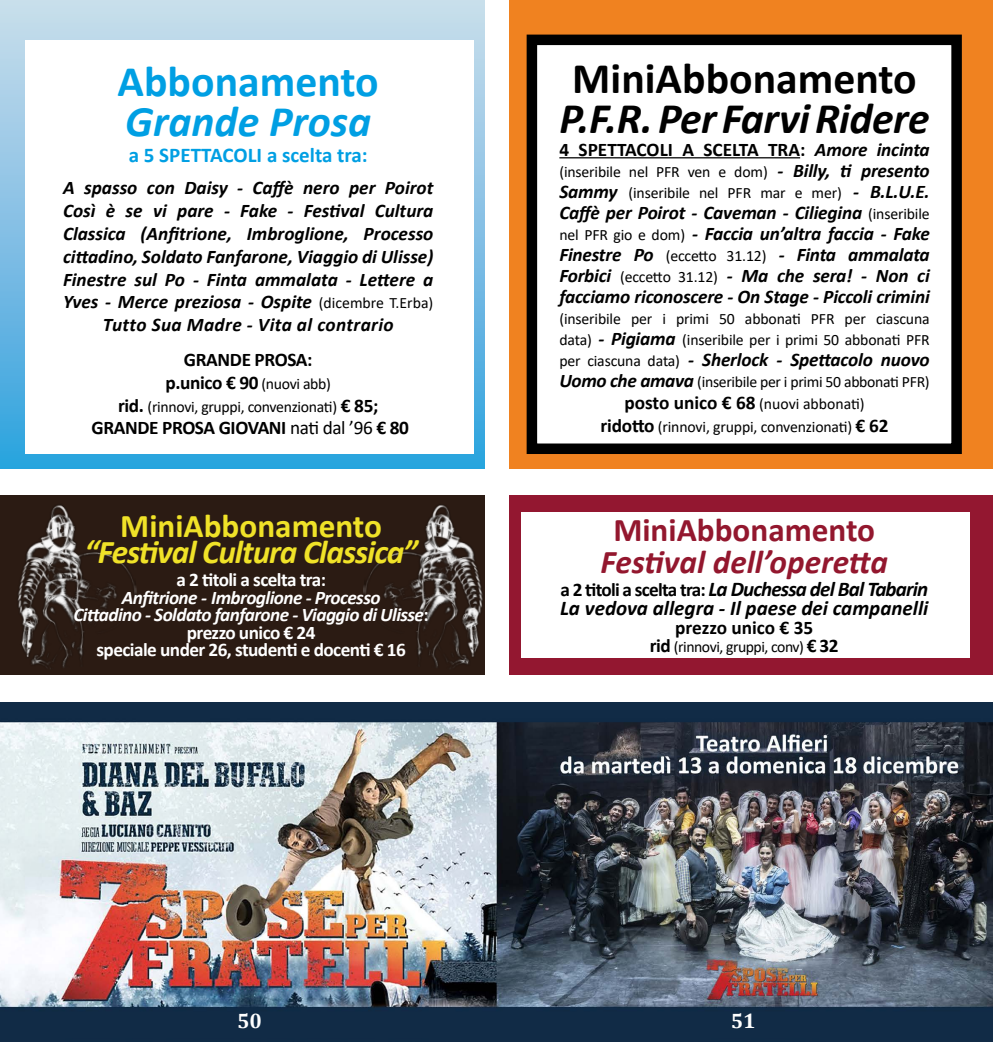
<style>
.page{position:relative;width:993px;height:1042px;background:#fff}
.page>*{position:absolute;margin:0;border:0;box-sizing:border-box;transform-origin:0 0}
.t1{font:italic 700 43.75px "Calibri";letter-spacing:-.01em;color:#000}
.t2{font:700 43.75px "Calibri";color:#000}
.t3{font:700 43.75px "Calibri";color:#009fe3}
.t4{font:italic 700 43.75px "Calibri";color:#009fe3}
.t5{font:italic 700 33.25px "Calibri";letter-spacing:-.03em;color:#f0e228}
.t6{font:italic 700 33.25px "Calibri";color:#93172e}
.t7{font:700 33.25px "Calibri";color:#f0e228}
.t8{font:700 33.25px "Calibri";color:#93172e}
.t9{font:italic 700 21px/19.2px "Calibri";color:#000}
.t10{font:700 21px "Calibri";color:#009fe3}
.t11{font:700 21px "Cambria";color:#fff}
.t12{font:italic 700 19.25px/22.8px "Calibri";color:#000;text-align:center}
.t13{font:italic 700 19.25px/17.5px "Calibri";letter-spacing:-.03em;color:#fff;text-align:center}
.t14{font:700 19.25px/22.8px "Calibri";letter-spacing:-.02em;color:#000;text-align:center}
.t15{font:700 19.25px "Calibri";color:#000}
.t16{font:700 19.25px "Calibri";letter-spacing:-.03em;color:#fff}
.t17{font:15.75px/21px "Calibri";letter-spacing:-.01em;color:#000}
.t18{font:15.75px "Calibri";letter-spacing:-.03em;color:#000}
.s1{font-weight:400;font-style:normal;font-size:15.75px}
.s2{font-weight:400;font-size:15.75px}
.s3{font-weight:700;font-size:19.25px}
.s4{font-weight:400}
.s5{font-style:normal}
.s6{font-style:italic}
.s7{font-weight:700;font-style:italic;font-size:19.25px}
.s8{font-style:normal;font-size:19.25px}
</style>
<div class="page">
<img style="left:0;top:702px;width:992px;height:340px">
<div style="left:0;top:0;width:496px;height:468px;background:linear-gradient(to bottom,#ceddeb,#31a2de)"></div>
<div style="left:496px;top:0;width:496px;height:468px;background:#f08220"></div>
<div style="left:526px;top:35px;width:435px;height:419px;background:#fff;border:10px solid #000"></div>
<div style="left:25px;top:40px;width:449px;height:414px;background:#fff"></div>
<hr style="left:559px;top:157px;width:240px;height:1px;background:#000">
<div style="left:0;top:495px;width:496px;height:179px;background:#2b1b13"></div>
<img style="left:18px;top:505px;width:119px;height:164px">
<img style="left:363px;top:505px;width:120px;height:163px">
<div style="left:496px;top:495px;width:496px;height:179px;background:#931730"></div>
<div style="left:520px;top:512px;width:448px;height:145px;background:#fff"></div>
<div style="left:485px;top:0;width:23px;height:677px;background:#fff"></div>
<h1 class="t3" style="left:118px;top:50px;width:263px">Abbonamento</h1>
<h1 class="t4" style="left:125px;top:91px;width:247px">Grande Prosa</h1>
<p class="t10" style="left:129px;top:140px;width:240px">a 5 SPETTACOLI a scelta tra:</p>
<p class="t12" style="left:63px;top:176px;width:372px">A spasso con Daisy - Caffè nero per Poirot Così è se vi pare - Fake - Festival Cultura Classica (Anfitrione, Imbroglione, Processo cittadino, Soldato Fanfarone, Viaggio di Ulisse)<br>Finestre sul Po - Finta ammalata - Lettere a Yves - Merce preziosa - Ospite <span class="s1">(dicembre T.Erba)<br></span>Tutto Sua Madre - Vita al contrario</p>
<p class="t14" style="left:165px;top:348px;width:167px">GRANDE PROSA: p.unico € 90 <span class="s2">(nuovi abb)</span></p>
<p class="t17" style="left:118px;top:395px;width:262px"><span class="s3">rid.</span> (rinnovi, gruppi, convenzionati) <span class="s3">€ 85;</span></p>
<p class="t14" style="left:91px;top:416px;width:319px">GRANDE PROSA GIOVANI <span class="s4">nati dal ’96</span> € 80</p>
<h2 class="t7" style="left:120px;top:502px;width:263px">MiniAbbonamento</h2>
<h2 class="t5" style="left:84px;top:529px;width:335px">“Festival Cultura Classica”</h2>
<p class="t16" style="left:176px;top:566px;width:151px">a 2 titoli a scelta tra:</p>
<p class="t13" style="left:73px;top:588px;width:357px">Anfitrione - Imbroglione - Processo<br>Cittadino - Soldato fanfarone - Viaggio di Ulisse<span class="s5">: prezzo unico € 24<br>speciale under 26, studenti e docenti € 16</span></p>
<h1 class="t2" style="left:572px;top:47px;width:346px">MiniAbbonamento</h1>
<h1 class="t1" style="left:559px;top:87px;width:372px">P.F.R. Per Farvi Ridere</h1>
<p class="t15" style="left:559px;top:136px;width:372px">4 SPETTACOLI A SCELTA TRA: <span class="s6">Amore incinta</span></p>
<p class="t17" style="left:559px;top:160px;width:372px">(inseribile nel PFR ven e dom) <span class="s7">- Billy, ti presento<br>Sammy</span> (inseribile nel PFR mar e mer) <span class="s7">- B.L.U.E.</span></p>
<p class="t12" style="left:559px;top:201px;width:372px;line-height:21px;text-align:justify">Caffè per Poirot - Caveman - Ciliegina <span class="s1">(inseribile nel PFR gio e dom)</span> - Faccia un’altra faccia - Fake Finestre Po <span class="s1">(eccetto 31.12)</span> - Finta ammalata Forbici <span class="s1">(eccetto 31.12)</span> - Ma che sera! - Non ci facciamo riconoscere - On Stage - Piccoli crimini</p>
<p class="t17" style="left:559px;top:307px;width:371px">(inseribile per i primi 50 abbonati PFR per ciascuna data) <span class="s7">- Pigiama</span> (inseribile per i primi 50 abbonati PFR</p>
<p class="t12" style="left:559px;top:347px;width:372px"><span class="s1">per ciascuna data)</span> - Sherlock - Spettacolo nuovo</p>
<p class="t17" style="left:559px;top:370px;width:371px;line-height:22.8px;text-align:center"><span class="s7">Uomo che amava</span> (inseribile per i primi 50 abbonati PFR) <span class="s3">posto unico € 68</span> (nuovi abbonati)<br><span class="s3">ridotto</span> (rinnovi, gruppi, convenzionati) <span class="s3">€ 62</span></p>
<h2 class="t8" style="left:613px;top:507px;width:263px">MiniAbbonamento</h2>
<h2 class="t6" style="left:600px;top:538px;width:289px">Festival dell’operetta</h2>
<p class="t9" style="left:560px;top:578px;width:370px"><span class="s8">a 2 titoli a scelta tra:</span> La Duchessa del Bal Tabarin<br>La vedova allegra - Il paese dei campanelli</p>
<p class="t15" style="left:675px;top:614px;width:139px">prezzo unico € 35</p>
<p class="t18" style="left:649px;top:635px;width:190px"><span class="s3">rid</span> (rinnovi, gruppi, conv) <span class="s3">€ 32</span></p>
<p class="t11" style="left:237px;top:1005px;width:26px">50</p>
<p class="t11" style="left:730px;top:1005px;width:26px">51</p>
</div>
